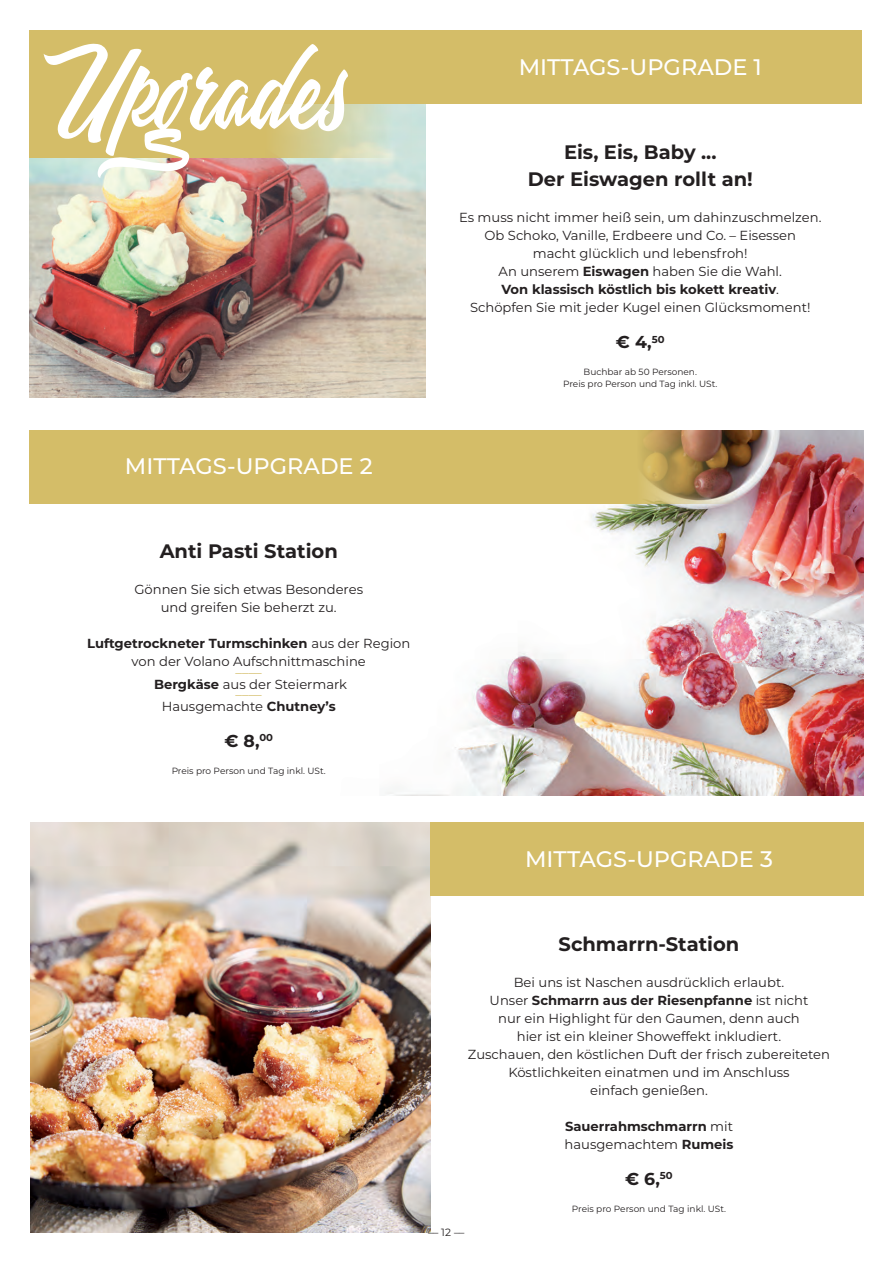
<style>
.page{position:relative;width:893px;height:1263px;background:#fff}
.page>*{position:absolute;margin:0;border:0;box-sizing:border-box;transform-origin:0 0}
.t1{font:111.6px "Weekend Flower Hunters";color:#fff}
.t2{font:500 22.5px "Montserrat";color:#fff}
.t3{font:700 19.5px "Montserrat";color:#231f20}
.t4{font:700 17.25px "Montserrat";color:#231f20}
.t5{font:13.2px "Montserrat";color:#231f20}
.t6{font:700 13.2px "Montserrat";color:#231f20}
.t7{font:13.2px "Montserrat";color:#d4bd68}
.t8{font:10.5px "Montserrat";color:#231f20}
.t9{font:9px/12px "Montserrat";color:#231f20;text-align:center}
.s1{font-weight:400}
.s2{font-weight:700}
</style>
<div class="page">
<img style="left:386px;top:430px;width:477px;height:365px">
<img style="left:29px;top:104px;width:397px;height:294px">
<div style="left:29px;top:30px;width:833px;height:74px;background:#d4bd68"></div>
<div style="left:29px;top:30px;width:383px;height:128px;background:#d4bd68"></div>
<img style="left:31px;top:822px;width:399px;height:411px">
<div style="left:430px;top:822px;width:433px;height:74px;background:#d4bd68"></div>
<svg style="left:30px;top:430px;width:746px;height:74px;background:#cbb165"></svg>
<p class="t1" style="left:44px;top:26px;width:311px">Upgrades</p>
<p class="t2" style="left:125px;top:450px;width:249px">MITTAGS-UPGRADE 2</p>
<p class="t3" style="left:160px;top:537px;width:180px">Anti Pasti Station</p>
<p class="t5" style="left:134px;top:580px;width:230px">Gönnen Sie sich etwas Besonderes</p>
<p class="t5" style="left:161px;top:598px;width:177px">und greifen Sie beherzt zu.</p>
<p class="t6" style="left:87px;top:634px;width:325px">Luftgetrockneter Turmschinken <span class="s1">aus der Region</span></p>
<p class="t5" style="left:132px;top:652px;width:236px">von der Volano Aufschnittmaschine</p>
<p class="t7" style="left:236px;top:663px;width:28px">––––</p>
<p class="t5" style="left:154px;top:675px;width:195px"><span class="s2">Bergkäse</span> aus der Steiermark</p>
<p class="t7" style="left:236px;top:685px;width:28px">––––</p>
<p class="t5" style="left:162px;top:697px;width:176px">Hausgemachte <span class="s2">Chutney’s</span></p>
<p class="t4" style="left:224px;top:729px;width:50px">€ 8,<sup>00</sup></p>
<p class="t9" style="left:172px;top:765px;width:156px">Preis pro Person und Tag inkl. USt.</p>
<p class="t2" style="left:519px;top:52px;width:245px">MITTAGS-UPGRADE 1</p>
<p class="t3" style="left:564px;top:138px;width:154px">Eis, Eis, Baby ...</p>
<p class="t3" style="left:528px;top:165px;width:227px">Der Eiswagen rollt an!</p>
<p class="t5" style="left:459px;top:209px;width:364px">Es muss nicht immer heiß sein, um dahinzuschmelzen.</p>
<p class="t5" style="left:485px;top:227px;width:313px">Ob Schoko, Vanille, Erdbeere und Co. – Eisessen</p>
<p class="t5" style="left:533px;top:245px;width:216px">macht glücklich und lebensfroh!</p>
<p class="t5" style="left:499px;top:263px;width:285px">An unserem <span class="s2">Eiswagen</span> haben Sie die Wahl.</p>
<p class="t6" style="left:502px;top:280px;width:279px">Von klassisch köstlich bis kokett kreativ<span class="s1">.</span></p>
<p class="t5" style="left:470px;top:299px;width:342px">Schöpfen Sie mit jeder Kugel einen Glücksmoment!</p>
<p class="t4" style="left:616px;top:330px;width:50px">€ 4,<sup>50</sup></p>
<p class="t9" style="left:563px;top:366px;width:156px">Buchbar ab 50 Personen.<br>Preis pro Person und Tag inkl. USt.</p>
<p class="t2" style="left:525px;top:843px;width:249px">MITTAGS-UPGRADE 3</p>
<p class="t3" style="left:559px;top:930px;width:182px">Schmarrn-Station</p>
<p class="t5" style="left:514px;top:973px;width:272px">Bei uns ist Naschen ausdrücklich erlaubt.</p>
<p class="t6" style="left:490px;top:990px;width:320px"><span class="s1">Unser</span> Schmarrn aus der Riesenpfanne <span class="s1">ist nicht</span></p>
<p class="t5" style="left:498px;top:1009px;width:303px">nur ein Highlight für den Gaumen, denn auch</p>
<p class="t5" style="left:517px;top:1027px;width:266px">hier ist ein kleiner Showeffekt inkludiert.</p>
<p class="t5" style="left:468px;top:1045px;width:364px">Zuschauen, den köstlichen Duft der frisch zubereiteten</p>
<p class="t5" style="left:508px;top:1063px;width:283px">Köstlichkeiten einatmen und im Anschluss</p>
<p class="t5" style="left:590px;top:1081px;width:119px">einfach genießen.</p>
<p class="t6" style="left:565px;top:1116px;width:169px">Sauerrahmschmarrn <span class="s1">mit</span></p>
<p class="t5" style="left:565px;top:1135px;width:170px">hausgemachtem <span class="s2">Rumeis</span></p>
<p class="t4" style="left:625px;top:1166px;width:49px">€ 6,<sup>50</sup></p>
<p class="t9" style="left:572px;top:1202px;width:156px">Preis pro Person und Tag inkl. USt.</p>
<p class="t8" style="left:428px;top:1225px;width:38px">–– 12 ––</p>
</div>
